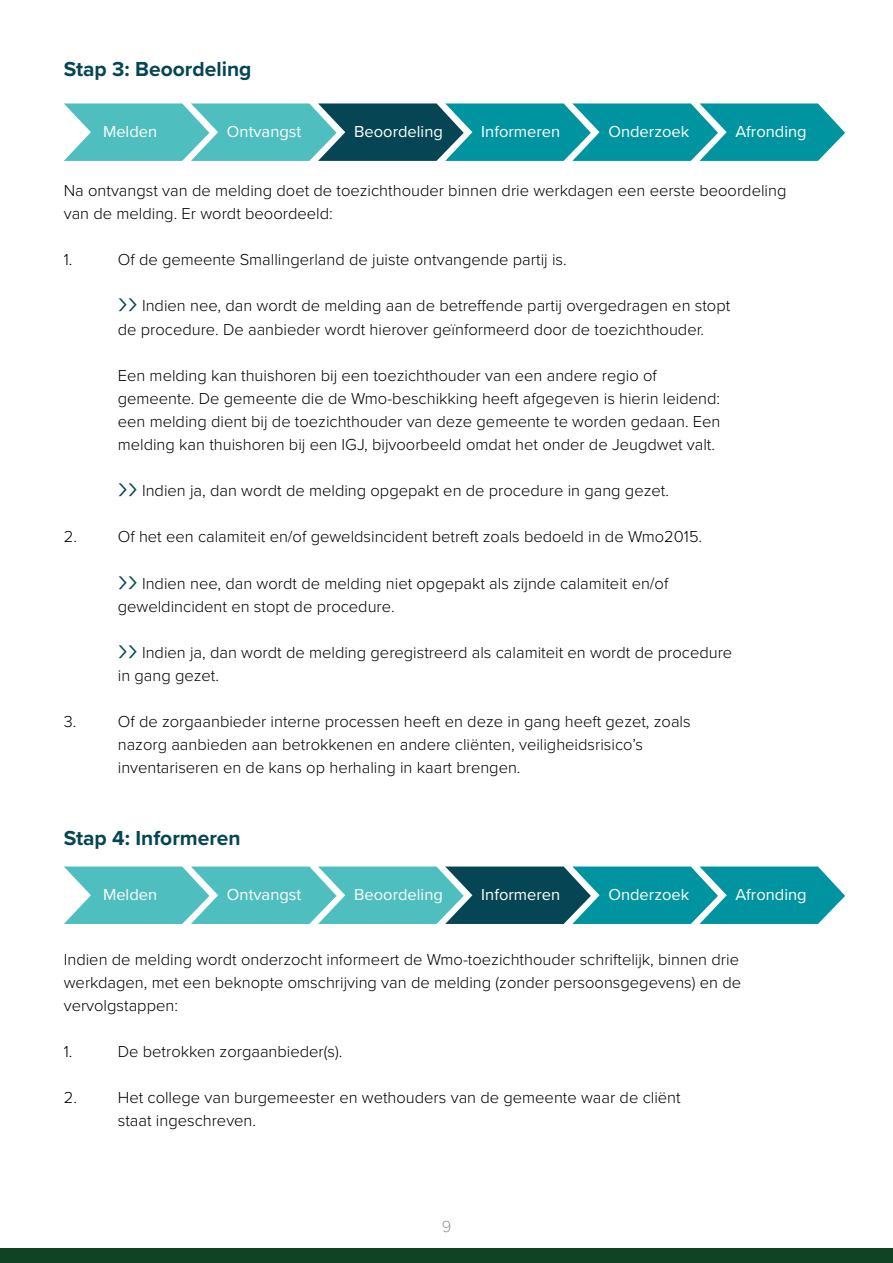
<style>
.page{position:relative;width:893px;height:1263px;background:#fff}
.page>*{position:absolute;margin:0;border:0;box-sizing:border-box;transform-origin:0 0}
.t1{font:700 21px "Proxima Nova";color:#064654}
.t2{font:300 16.5px/23.1px "Proxima Nova";color:#000}
.t3{font:16.5px "Proxima Nova";color:#fff}
.t4{font:100 16.5px "Proxima Nova T";color:#5a595c}
.s1{font-size:36px;color:#064654}
</style>
<div class="page">
<div style="left:0;top:1248px;width:893px;height:15px;background:#0f4323"></div>
<svg style="left:64px;top:103px;width:781px;height:58px;background:#319fa7"></svg>
<svg style="left:64px;top:866px;width:781px;height:58px;background:#3da5ac"></svg>
<p class="t1" style="left:64px;top:53px;width:189px">Stap 3: Beoordeling</p>
<p class="t3" style="left:103px;top:119px;width:56px">Melden</p>
<p class="t3" style="left:227px;top:119px;width:76px">Ontvangst</p>
<p class="t3" style="left:354px;top:119px;width:90px">Beoordeling</p>
<p class="t3" style="left:481px;top:119px;width:81px">Informeren</p>
<p class="t3" style="left:608px;top:119px;width:82px">Onderzoek</p>
<p class="t3" style="left:736px;top:119px;width:73px">Afronding</p>
<p class="t2" style="left:64px;top:178px;width:724px">Na ontvangst van de melding doet de toezichthouder binnen drie werkdagen een eerste beoordeling van de melding. Er wordt beoordeeld:</p>
<p class="t2" style="left:64px;top:247px;width:10px">1.</p>
<p class="t2" style="left:118px;top:247px;width:450px">Of de gemeente Smallingerland de juiste ontvangende partij is.</p>
<p class="t2" style="left:118px;top:293px;width:614px"><span class="s1">››</span> Indien nee, dan wordt de melding aan de betreffende partij overgedragen en stopt de procedure. De aanbieder wordt hierover geïnformeerd door de toezichthouder.</p>
<p class="t2" style="left:118px;top:363px;width:604px">Een melding kan thuishoren bij een toezichthouder van een andere regio of gemeente. De gemeente die de Wmo-beschikking heeft afgegeven is hierin leidend: een melding dient bij de toezichthouder van deze gemeente te worden gedaan. Een melding kan thuishoren bij een IGJ, bijvoorbeeld omdat het onder de Jeugdwet valt.</p>
<p class="t2" style="left:118px;top:478px;width:553px"><span class="s1">››</span> Indien ja, dan wordt de melding opgepakt en de procedure in gang gezet.</p>
<p class="t2" style="left:64px;top:524px;width:15px">2.</p>
<p class="t2" style="left:118px;top:524px;width:586px">Of het een calamiteit en/of geweldsincident betreft zoals bedoeld in de Wmo2015.</p>
<p class="t2" style="left:118px;top:571px;width:552px"><span class="s1">››</span> Indien nee, dan wordt de melding niet opgepakt als zijnde calamiteit en/of geweldincident en stopt de procedure.</p>
<p class="t2" style="left:118px;top:640px;width:616px"><span class="s1">››</span> Indien ja, dan wordt de melding geregistreerd als calamiteit en wordt de procedure in gang gezet.</p>
<p class="t2" style="left:64px;top:709px;width:14px">3.</p>
<p class="t2" style="left:118px;top:709px;width:574px">Of de zorgaanbieder interne processen heeft en deze in gang heeft gezet, zoals nazorg aanbieden aan betrokkenen en andere cliënten, veiligheidsrisico’s inventariseren en de kans op herhaling in kaart brengen.</p>
<p class="t1" style="left:64px;top:822px;width:178px">Stap 4: Informeren</p>
<p class="t3" style="left:103px;top:882px;width:56px">Melden</p>
<p class="t3" style="left:227px;top:882px;width:76px">Ontvangst</p>
<p class="t3" style="left:354px;top:882px;width:90px">Beoordeling</p>
<p class="t3" style="left:481px;top:882px;width:81px">Informeren</p>
<p class="t3" style="left:608px;top:882px;width:82px">Onderzoek</p>
<p class="t3" style="left:736px;top:882px;width:73px">Afronding</p>
<p class="t2" style="left:64px;top:947px;width:679px">Indien de melding wordt onderzocht informeert de Wmo-toezichthouder schriftelijk, binnen drie werkdagen, met een beknopte omschrijving van de melding (zonder persoonsgegevens) en de vervolgstappen:</p>
<p class="t2" style="left:64px;top:1039px;width:10px">1.</p>
<p class="t2" style="left:118px;top:1039px;width:226px">De betrokken zorgaanbieder(s).</p>
<p class="t2" style="left:64px;top:1085px;width:15px">2.</p>
<p class="t2" style="left:118px;top:1085px;width:564px">Het college van burgemeester en wethouders van de gemeente waar de cliënt staat ingeschreven.</p>
<p class="t4" style="left:442px;top:1214px;width:11px">9</p>
</div>
